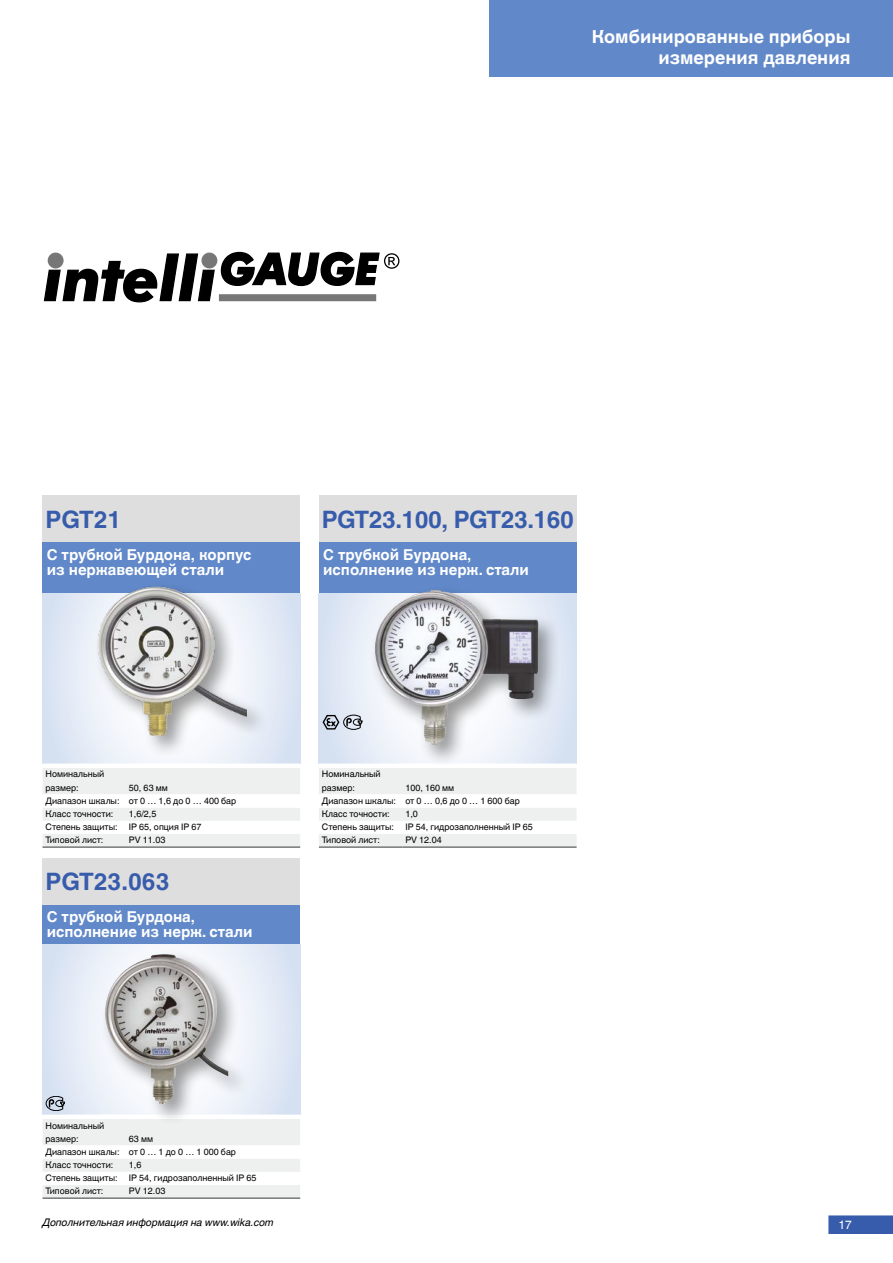
<style>
.page{position:relative;width:893px;height:1263px;background:#fff}
.page>*{position:absolute;margin:0;border:0;box-sizing:border-box;transform-origin:0 0}
.t1{font:700 24px "Helvetica World";letter-spacing:-.02em;color:#385cac}
.t2{font:700 24px "Helvetica World";color:#385cac}
.t3{font:700 18px/21px "Helvetica World";color:#fff;text-align:right}
.t4{font:700 15px/15px "Helvetica World";color:#fff}
.t5{font:12px "Helvetica World";color:#fff}
.t6{font:italic 10.5px "Helvetica World";color:#000}
.t7{font:9px/13px "Helvetica World";color:#000}
</style>
<div class="page">
<svg style="left:828px;top:1215px;width:65px;height:19px"></svg>
<div style="left:43px;top:495px;width:257px;height:47px;background:#dedede"></div>
<div style="left:43px;top:542px;width:257px;height:51px;background:#6188c8"></div>
<div style="left:43px;top:593px;width:257px;height:170px;background:#e0e8f5"></div>
<svg style="left:43px;top:763px;width:257px;height:83px"></svg>
<hr style="left:43px;top:846px;width:83px;height:2px;background:#777">
<hr style="left:126px;top:846px;width:174px;height:2px;background:#777">
<div style="left:319px;top:495px;width:258px;height:47px;background:#dedede"></div>
<div style="left:319px;top:542px;width:258px;height:51px;background:#6188c8"></div>
<svg style="left:319px;top:593px;width:258px;height:170px;background:#dee6f4"></svg>
<svg style="left:319px;top:763px;width:258px;height:83px"></svg>
<hr style="left:319px;top:846px;width:83px;height:2px;background:#777">
<hr style="left:402px;top:846px;width:175px;height:2px;background:#777">
<div style="left:43px;top:858px;width:257px;height:47px;background:#dedede"></div>
<div style="left:43px;top:905px;width:257px;height:39px;background:#6188c8"></div>
<svg style="left:43px;top:944px;width:257px;height:152px;background:#e2e9f5"></svg>
<hr style="left:43px;top:1197px;width:83px;height:2px;background:#777">
<hr style="left:126px;top:1197px;width:174px;height:2px;background:#777">
<div style="left:489px;top:0;width:404px;height:77px;background:#6188c8"></div>
<div style="left:93px;top:582px;width:175px;height:176px;background:#000;opacity:.4"></div>
<img style="left:96px;top:584px;width:150px;height:154px">
<div style="left:100px;top:948px;width:150px;height:178px;background:#000;opacity:.4"></div>
<img style="left:101px;top:954px;width:127px;height:142px">
<div style="left:370px;top:585px;width:191px;height:182px;background:#000;opacity:.4"></div>
<img style="left:373px;top:590px;width:165px;height:155px">
<svg style="left:43px;top:251px;width:356px;height:52px"></svg>
<div style="left:48px;top:253px;width:15px;height:15px;background:#777;border-radius:50%"></div>
<div style="left:48px;top:253px;width:16px;height:15px;border:1px solid #777;border-radius:50%"></div>
<div style="left:219px;top:294px;width:157px;height:7px;background:#777"></div>
<div style="left:202px;top:253px;width:15px;height:15px;background:#777;border-radius:50%"></div>
<div style="left:201px;top:253px;width:16px;height:15px;border:1px solid #777;border-radius:50%"></div>
<svg style="left:323px;top:715px;width:39px;height:15px"></svg>
<svg style="left:43px;top:1096px;width:257px;height:102px"></svg>
<h2 class="t3" style="left:592px;top:26px;width:260px">Комбинированные приборы измерения давления</h2>
<h1 class="t1" style="left:45px;top:505px;width:77px">PGT21</h1>
<h3 class="t4" style="left:47px;top:547px;width:206px">С трубкой Бурдона, корпус из нержавеющей стали</h3>
<h1 class="t1" style="left:322px;top:505px;width:254px">PGT23.100, PGT23.160</h1>
<h3 class="t4" style="left:323px;top:547px;width:207px">С трубкой Бурдона, исполнение из нерж. стали</h3>
<p class="t7" style="left:45px;top:768px;width:60px;line-height:13.5px">Номинальный размер:</p>
<p class="t7" style="left:45px;top:781px;width:192px;text-indent:83px">50, 63 мм<br>Диапазон шкалы: от 0 … 1,6 до 0 … 400 бар<br>Класс точности:</p>
<p class="t7" style="left:129px;top:807px;width:29px">1,6/2,5</p>
<p class="t7" style="left:322px;top:768px;width:60px;line-height:13.5px">Номинальный размер:</p>
<p class="t7" style="left:322px;top:781px;width:200px;text-indent:83px">100, 160 мм<br>Диапазон шкалы: от 0 … 0,6 до 0 … 1 600 бар<br>Класс точности:</p>
<p class="t7" style="left:405px;top:807px;width:14px">1,0</p>
<p class="t7" style="left:45px;top:820px;width:74px">Степень защиты:</p>
<p class="t7" style="left:129px;top:820px;width:74px">IP 65, опция IP 67</p>
<p class="t7" style="left:45px;top:834px;width:59px">Типовой лист:</p>
<p class="t7" style="left:129px;top:834px;width:38px">PV 11.03</p>
<p class="t7" style="left:322px;top:820px;width:74px">Степень защиты:</p>
<p class="t7" style="left:405px;top:820px;width:129px">IP 54, гидрозаполненный IP 65</p>
<p class="t7" style="left:322px;top:834px;width:59px">Типовой лист:</p>
<p class="t7" style="left:405px;top:834px;width:38px">PV 12.04</p>
<h1 class="t2" style="left:45px;top:868px;width:126px">PGT23.063</h1>
<h3 class="t4" style="left:47px;top:910px;width:207px">С трубкой Бурдона, исполнение из нерж. стали</h3>
<p class="t7" style="left:45px;top:1119px;width:60px;line-height:13.5px">Номинальный размер:</p>
<p class="t7" style="left:45px;top:1132px;width:192px;text-indent:83px">63 мм<br>Диапазон шкалы: от 0 … 1 до 0 … 1 000 бар<br>Класс точности:</p>
<p class="t7" style="left:129px;top:1158px;width:14px">1,6</p>
<p class="t7" style="left:45px;top:1171px;width:74px">Степень защиты:</p>
<p class="t7" style="left:129px;top:1171px;width:129px">IP 54, гидрозаполненный IP 65</p>
<p class="t7" style="left:45px;top:1185px;width:59px">Типовой лист:</p>
<p class="t7" style="left:129px;top:1185px;width:38px">PV 12.03</p>
<p class="t6" style="left:43px;top:1216px;width:233px">Дополнительная информация на www.wika.com</p>
<h3 class="t5" style="left:838px;top:1218px;width:15px">17</h3>
</div>
